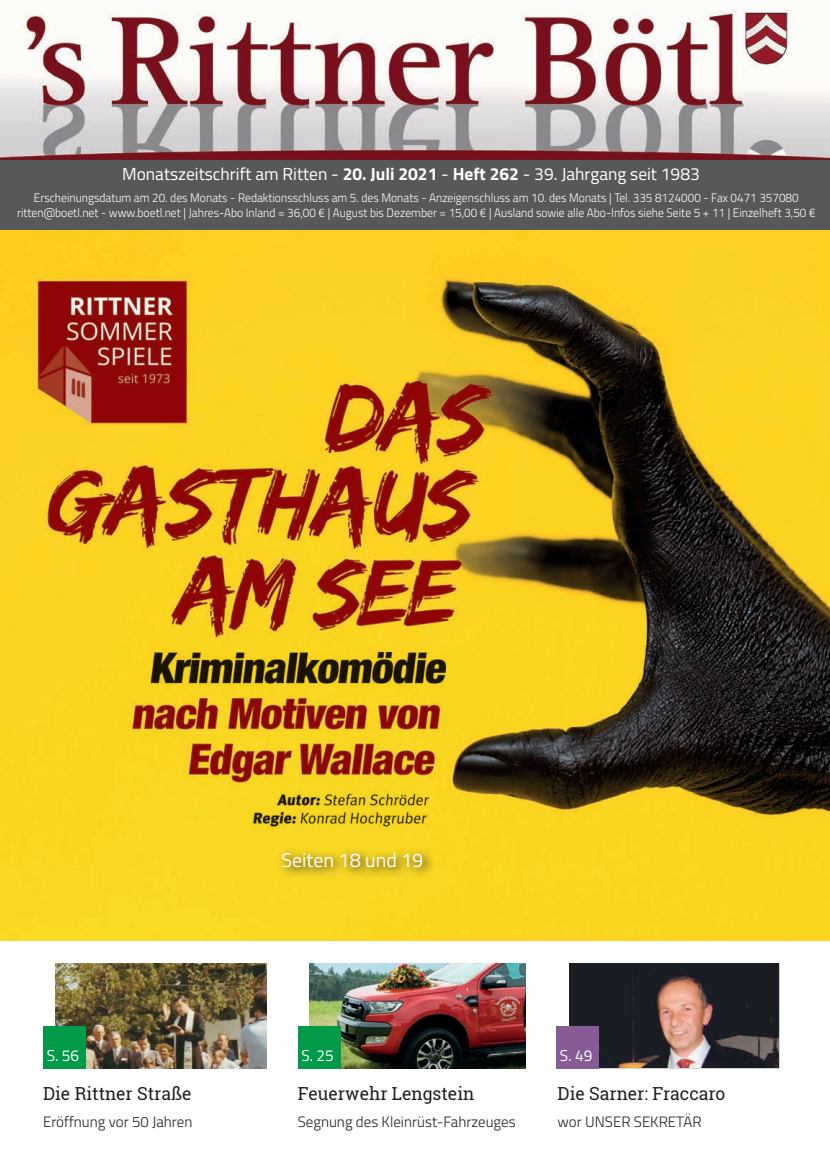
<style>
.page{position:relative;width:830px;height:1170px;background:#fff}
.page>*{position:absolute;margin:0;border:0;box-sizing:border-box;transform-origin:0 0}
.t1{font:19.8px "Titillium Web";color:#fff}
.Titel_klein_unten{font:18px "Roboto Slab";color:#231f20}
.t2{font:17.4px "Titillium Web";color:#fff}
.t3{font:15.75px "Titillium Web";color:#fff}
.Vorspann_unten{font:300 15px "Titillium Web";color:#231f20}
.t4{font:300 12.3px/14.7px "Titillium Web";color:#fff;text-align:center;scale:.95 1}
.s1{font-weight:700}
</style>
<div class="page">
<div style="left:0;top:158px;width:829px;height:72px;background:#57585a"></div>
<img style="left:0;top:9px;width:829px;height:150px">
<img style="left:0;top:230px;width:829px;height:711px">
<svg style="left:277px;top:846px;width:158px;height:33px;background:#e2c422"></svg>
<img style="left:309px;top:963px;width:216px;height:105px">
<img style="left:569px;top:963px;width:209px;height:104px">
<div style="left:556px;top:1026px;width:42px;height:42px;background:#875b96"></div>
<div style="left:297px;top:1026px;width:43px;height:42px;background:#009a48"></div>
<img style="left:56px;top:963px;width:210px;height:105px">
<div style="left:43px;top:1026px;width:43px;height:42px;background:#009a48"></div>
<p class="t2" style="left:122px;top:161px;width:579px">Monatszeitschrift am Ritten - <span class="s1">20. Juli 2021</span> - <span class="s1">Heft 262</span> - 39. Jahrgang seit 1983</p>
<p class="t4" style="left:17px;top:190px;width:841px">Erscheinungsdatum am 20. des Monats - Redaktionsschluss am 5. des Monats - Anzeigenschluss am 10. des Monats | Tel. 335 8124000 - Fax 0471 357080 ritten@boetl.net - www.boetl.net | Jahres-Abo Inland = 36,00 € | August bis Dezember = 15,00 € | Ausland sowie alle Abo-Infos siehe Seite 5 + 11 | Einzelheft 3,50 €</p>
<p class="t1" style="left:281px;top:845px;width:143px">Seiten 18 und 19</p>
<p class="t3" style="left:47px;top:1044px;width:34px">S. 56</p>
<p class="t3" style="left:301px;top:1044px;width:34px">S. 25</p>
<p class="t3" style="left:559px;top:1044px;width:34px">S. 49</p>
<p class="Titel_klein_unten" style="left:43px;top:1080px;width:150px">Die Rittner Straße</p>
<p class="Titel_klein_unten" style="left:297px;top:1080px;width:178px">Feuerwehr Lengstein</p>
<p class="Titel_klein_unten" style="left:557px;top:1080px;width:169px">Die Sarner: Fraccaro</p>
<p class="Vorspann_unten" style="left:43px;top:1110px;width:151px">Eröffnung vor 50 Jahren</p>
<p class="Vorspann_unten" style="left:297px;top:1110px;width:219px">Segnung des Kleinrüst-Fahrzeuges</p>
<p class="Vorspann_unten" style="left:557px;top:1110px;width:145px">wor UNSER SEKRETÄR</p>
</div>
